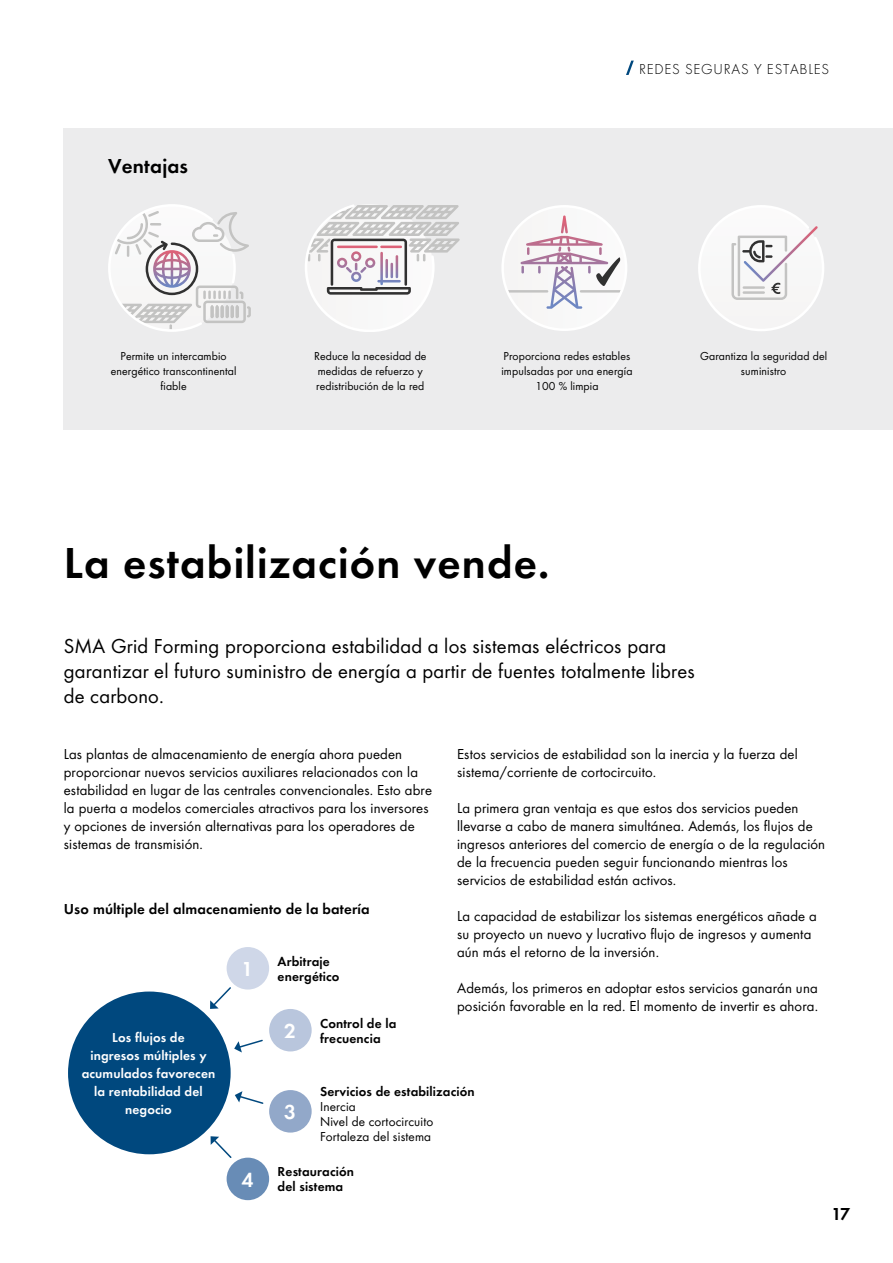
<style>
.page{position:relative;width:893px;height:1263px;background:#fff}
.page>*{position:absolute;margin:0;border:0;box-sizing:border-box;transform-origin:0 0}
.t1{font:600 45px "SMA Futura Global";letter-spacing:.025em;color:#000}
.t2{font:21px/24.8px "SMA Futura Global";letter-spacing:.01em;color:#000}
.t3{font:600 21px "SMA Futura Global";letter-spacing:.01em;color:#000}
.t4{font:600 21px "SMA Futura Global";color:#fff}
.t5{font:600 18px "SMA Futura Global";color:#000}
.t6{font:15px/18px "SMA Futura Global";letter-spacing:.01em;color:#000}
.t7{font:600 15px "SMA Futura Global";letter-spacing:.01em;color:#000}
.t8{font:15px "SMA Futura Global Light";letter-spacing:.05em;color:#000}
.t9{font:600 13.5px/15px "SMA Futura Global";letter-spacing:.01em;color:#000}
.t10{font:600 13.5px/18px "SMA Futura Global";letter-spacing:.01em;color:#fff;text-align:center}
.t11{font:13.5px/15px "SMA Futura Global";letter-spacing:.01em;color:#000}
.t12{font:12px/15px "SMA Futura Global";letter-spacing:.01em;color:#000;text-align:center}
</style>
<div class="page">
<div style="left:64px;top:128px;width:829px;height:301px;background:#ececed"></div>
<svg style="left:626px;top:61px;width:8px;height:14px"></svg>
<svg style="left:108px;top:204px;width:143px;height:128px"></svg>
<svg style="left:305px;top:205px;width:155px;height:127px"></svg>
<div style="left:503px;top:207px;width:123px;height:123px;background:#f8f8f8;border-radius:62px"></div>
<svg style="left:508px;top:215px;width:113px;height:94px"></svg>
<div style="left:501px;top:205px;width:126px;height:126px;border:2px solid #fff;border-radius:50%"></div>
<svg style="left:698px;top:205px;width:126px;height:126px"></svg>
<div style="left:68px;top:991px;width:163px;height:163px;background:#00487e;border-radius:50%"></div>
<div style="left:269px;top:1009px;width:43px;height:42px;background:#b9c6dd;border-radius:50%"></div>
<div style="left:269px;top:1090px;width:43px;height:42px;background:#92a8c9;border-radius:50%"></div>
<div style="left:227px;top:1157px;width:42px;height:43px;background:#688cb6;border-radius:50%"></div>
<div style="left:227px;top:947px;width:42px;height:42px;background:#cfd7e8;border-radius:50%"></div>
<svg style="left:234px;top:1039px;width:29px;height:13px"></svg>
<svg style="left:211px;top:1136px;width:21px;height:22px"></svg>
<svg style="left:210px;top:987px;width:21px;height:22px"></svg>
<svg style="left:235px;top:1091px;width:29px;height:13px"></svg>
<h2 class="t3" style="left:108px;top:154px;width:82px">Ventajas</h2>
<p class="t8" style="left:639px;top:60px;width:192px">REDES SEGURAS Y ESTABLES</p>
<p class="t12" style="left:111px;top:348px;width:127px">Permite un intercambio energético transcontinental fiable</p>
<p class="t12" style="left:314px;top:348px;width:114px;text-align:left">Reduce la necesidad de medidas de refuerzo y redistribución de la red</p>
<p class="t12" style="left:501px;top:348px;width:133px">Proporciona redes estables impulsadas por una energía<br>100 % limpia</p>
<p class="t12" style="left:700px;top:348px;width:129px">Garantiza la seguridad del suministro</p>
<h1 class="t1" style="left:64px;top:536px;width:487px">La estabilización vende.</h1>
<h2 class="t2" style="left:64px;top:634px;width:632px">SMA Grid Forming proporciona estabilidad a los sistemas eléctricos para garantizar el futuro suministro de energía a partir de fuentes totalmente libres de carbono.</h2>
<p class="t6" style="left:64px;top:745px;width:370px">Las plantas de almacenamiento de energía ahora pueden proporcionar nuevos servicios auxiliares relacionados con la estabilidad en lugar de las centrales convencionales. Esto abre la puerta a modelos comerciales atractivos para los inversores y opciones de inversión alternativas para los operadores de sistemas de transmisión.</p>
<p class="t6" style="left:457px;top:745px;width:342px">Estos servicios de estabilidad son la inercia y la fuerza del sistema/corriente de cortocircuito.</p>
<p class="t6" style="left:457px;top:799px;width:370px">La primera gran ventaja es que estos dos servicios pueden llevarse a cabo de manera simultánea. Además, los flujos de ingresos anteriores del comercio de energía o de la regulación de la frecuencia pueden seguir funcionando mientras los servicios de estabilidad están activos.</p>
<p class="t6" style="left:457px;top:907px;width:361px">La capacidad de estabilizar los sistemas energéticos añade a su proyecto un nuevo y lucrativo flujo de ingresos y aumenta aún más el retorno de la inversión.</p>
<p class="t6" style="left:457px;top:979px;width:362px">Además, los primeros en adoptar estos servicios ganarán una posición favorable en la red. El momento de invertir es ahora.</p>
<p class="t7" style="left:64px;top:900px;width:308px">Uso múltiple del almacenamiento de la batería</p>
<h2 class="t4" style="left:242px;top:957px;width:13px">1</h2>
<p class="t9" style="left:278px;top:954px;width:63px">Arbitraje energético</p>
<p class="t9" style="left:320px;top:1015px;width:78px">Control de la frecuencia</p>
<h2 class="t4" style="left:284px;top:1018px;width:13px">2</h2>
<p class="t10" style="left:82px;top:1028px;width:135px">Los flujos de<br>ingresos múltiples y acumulados favorecen la rentabilidad del negocio</p>
<p class="t9" style="left:320px;top:1083px;width:156px">Servicios de estabilización</p>
<p class="t11" style="left:320px;top:1098px;width:115px">Inercia<br>Nivel de cortocircuito<br>Fortaleza del sistema</p>
<h2 class="t4" style="left:284px;top:1100px;width:13px">3</h2>
<h2 class="t4" style="left:242px;top:1167px;width:13px">4</h2>
<p class="t9" style="left:278px;top:1164px;width:78px">Restauración del sistema</p>
<p class="t5" style="left:831px;top:1204px;width:21px">17</p>
</div>
